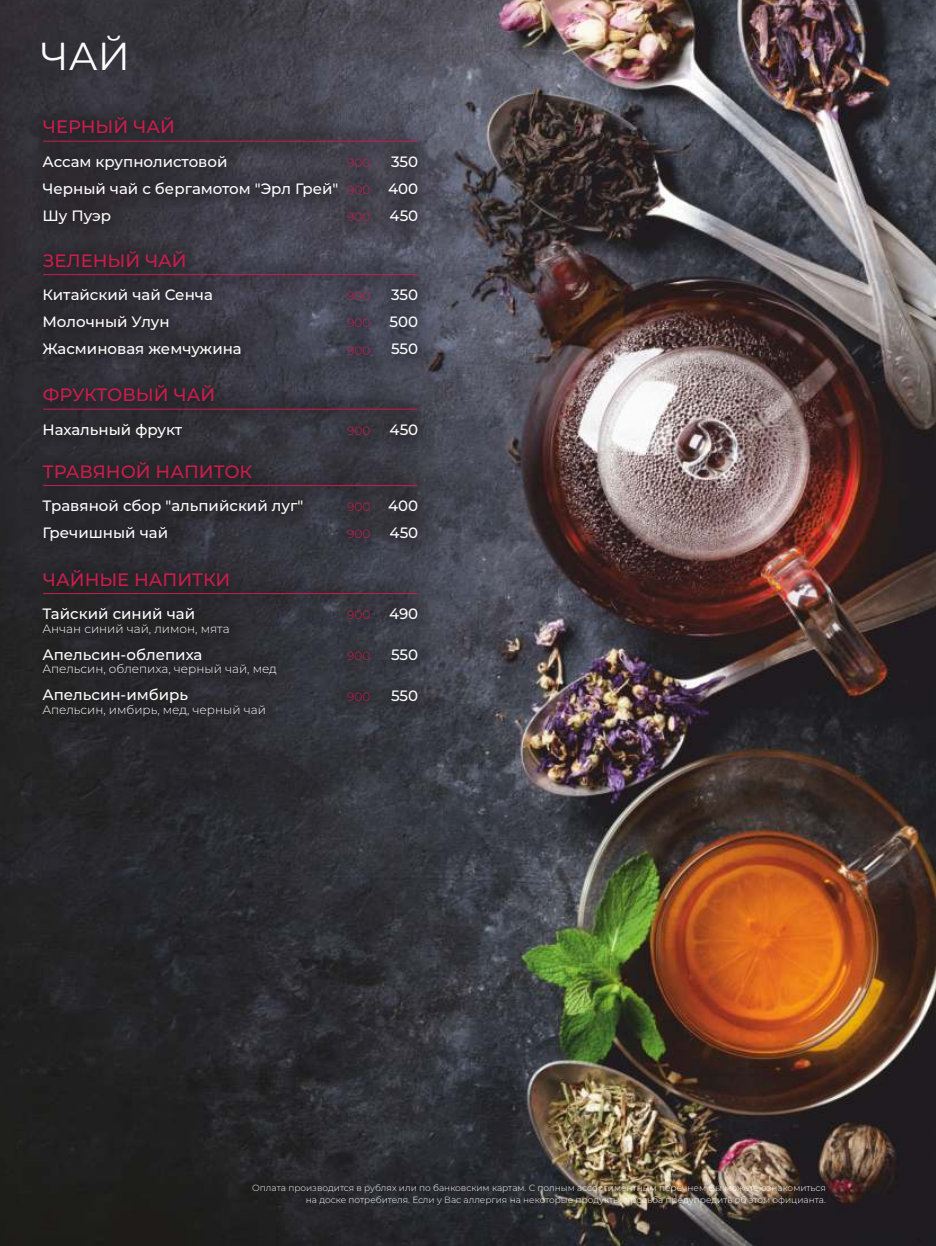
<style>
.page{position:relative;width:936px;height:1246px;background:#fff}
.page>*{position:absolute;margin:0;border:0;box-sizing:border-box;transform-origin:0 0}
.t1{font:39px "Montserrat";color:#fefefe}
.t2{font:500 18px "Montserrat";color:#cb1d4c}
.t3{font:500 15px/27px "Montserrat";color:#fefefe}
.t4{font:300 12px "Montserrat";color:#fefefe}
.t5{font:300 12px "Montserrat";color:#cb1d4c}
.t6{font:300 9px/12.5px "Montserrat";color:#fefefe;text-align:right}
</style>
<div class="page">
<img style="left:0;top:0;width:935px;height:1246px">
<hr style="left:43px;top:141px;width:374px;height:1px;background:#cb1d4c">
<hr style="left:43px;top:274px;width:374px;height:1px;background:#cb1d4c">
<hr style="left:43px;top:409px;width:374px;height:1px;background:#cb1d4c">
<hr style="left:43px;top:485px;width:374px;height:1px;background:#cb1d4c">
<hr style="left:43px;top:593px;width:374px;height:1px;background:#cb1d4c">
<h1 class="t1" style="left:40px;top:32px;width:91px">ЧАЙ</h1>
<p class="t2" style="left:43px;top:116px;width:133px">ЧЕРНЫЙ ЧАЙ</p>
<p class="t3" style="left:42px;top:148px;width:297px">Ассам крупнолистовой<br>Черный чай с бергамотом "Эрл Грей"<br>Шу Пуэр</p>
<p class="t5" style="left:347px;top:155px;width:25px">900</p>
<p class="t5" style="left:347px;top:182px;width:25px">900</p>
<p class="t5" style="left:347px;top:210px;width:25px">900</p>
<p class="t2" style="left:43px;top:249px;width:145px">ЗЕЛЕНЫЙ ЧАЙ</p>
<p class="t3" style="left:42px;top:281px;width:201px">Китайский чай Сенча<br>Молочный Улун<br>Жасминовая жемчужина</p>
<p class="t5" style="left:347px;top:288px;width:25px">900</p>
<p class="t5" style="left:347px;top:316px;width:25px">900</p>
<p class="t5" style="left:347px;top:343px;width:25px">900</p>
<p class="t3" style="left:388px;top:148px;width:32px;text-align:justify">350<br>400<br>450</p>
<p class="t3" style="left:389px;top:281px;width:30px;text-align:justify">350<br>500<br>550</p>
<p class="t2" style="left:43px;top:384px;width:174px">ФРУКТОВЫЙ ЧАЙ</p>
<p class="t3" style="left:42px;top:416px;width:141px">Нахальный фрукт</p>
<p class="t2" style="left:43px;top:460px;width:211px">ТРАВЯНОЙ НАПИТОК</p>
<p class="t3" style="left:42px;top:492px;width:262px">Травяной сбор "альпийский луг"<br>Гречишный чай</p>
<p class="t5" style="left:347px;top:423px;width:25px">900</p>
<p class="t3" style="left:389px;top:416px;width:30px">450</p>
<p class="t5" style="left:347px;top:499px;width:25px">900</p>
<p class="t5" style="left:347px;top:527px;width:25px">900</p>
<p class="t3" style="left:388px;top:492px;width:32px">400<br>450</p>
<p class="t2" style="left:43px;top:568px;width:189px">ЧАЙНЫЕ НАПИТКИ</p>
<p class="t3" style="left:42px;top:600px;width:154px">Тайский синий чай</p>
<p class="t4" style="left:42px;top:621px;width:189px">Анчан синий чай, лимон, мята</p>
<p class="t3" style="left:42px;top:641px;width:162px">Апельсин-облепиха</p>
<p class="t4" style="left:42px;top:661px;width:236px">Апельсин, облепиха, черный чай, мед</p>
<p class="t3" style="left:42px;top:681px;width:147px">Апельсин-имбирь</p>
<p class="t4" style="left:42px;top:702px;width:225px">Апельсин, имбирь, мед, черный чай</p>
<p class="t5" style="left:347px;top:607px;width:25px">900</p>
<p class="t5" style="left:347px;top:648px;width:25px">900</p>
<p class="t5" style="left:347px;top:689px;width:25px">900</p>
<p class="t3" style="left:389px;top:600px;width:31px">490</p>
<p class="t3" style="left:391px;top:641px;width:29px">550</p>
<p class="t3" style="left:391px;top:682px;width:29px">550</p>
<p class="t6" style="left:252px;top:1181px;width:575px">Оплата производится в рублях или по банковским картам. С полным ассортиментным перечнем Вы можете ознакомиться на доске потребителя. Если у Вас аллергия на некоторые продукты, просьба предупредить об этом официанта.</p>
</div>
